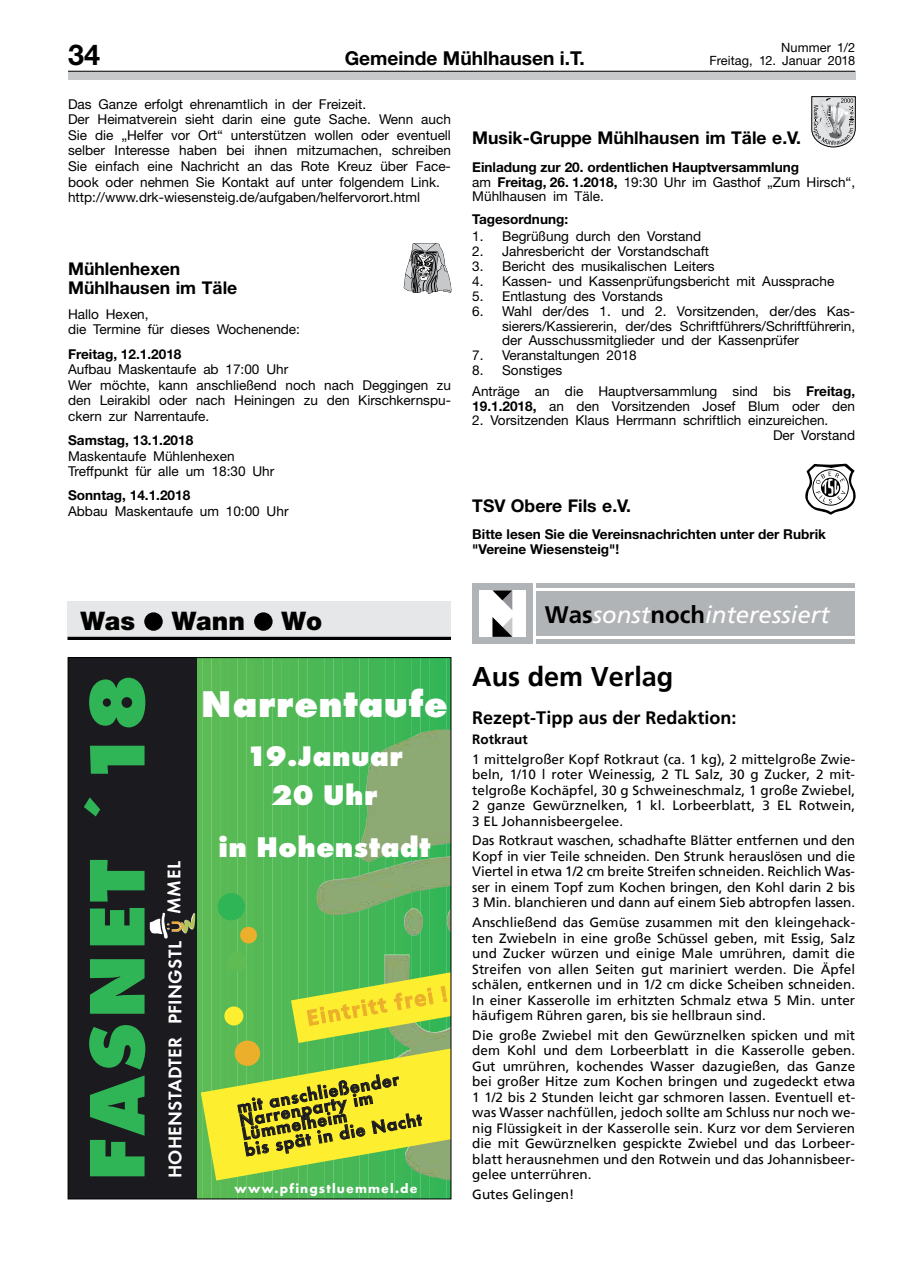
<style>
.page{position:relative;width:902px;height:1280px;background:#fff}
.page>*{position:absolute;margin:0;border:0;box-sizing:border-box;transform-origin:0 0}
.t1{font:800 81.75px "Futura T";letter-spacing:.035em;color:#2fb456}
.t2{font:800 38.7px "Futura T";letter-spacing:.02em;color:#fff}
.t3{font:800 29.55px/39.2px "Futura T";letter-spacing:.015em;color:#fff;text-align:center}
.t4{font:700 28.8px "Helvetica Neue";color:#000}
.t5{font:700 27px "Frutiger";color:#000}
.t6{font:900 25.65px "Helvetica Neue";color:#000}
.t7{font:italic 24px "Frutiger";color:#fff}
.t8{font:700 24px "Frutiger";color:#000}
.t9{font:500 22.2px "Frutus T";color:#ecaf2b}
.t10{font:700 19.2px "Helvetica Neue";color:#000}
.t11{font:600 19.05px "Futura T";letter-spacing:.01em;color:#fff}
.t12{font:600 18.15px/13.6px "Futura T";color:#1b1a1f}
.t13{font:700 18px "Frutiger";color:#000}
.t14{font:700 17.55px/19px "Helvetica Neue";color:#000}
.t15{font:13.65px/15.6px "Helvetica Neue";color:#000}
.t16{font:700 13.65px/14.5px "Helvetica Neue";color:#000}
.t17{font:700 13.65px "Futura T";letter-spacing:.085em;color:#fff}
.t18{font:13.5px/15.5px "Frutiger";color:#000;text-align:justify}
.t19{font:700 13.5px "Frutiger";color:#000}
.t20{font:12.75px/13.2px "Helvetica Neue";letter-spacing:.005em;color:#000;text-align:right}
.s1{font-weight:400}
.s2{font-weight:700}
.s3{font-weight:700;font-style:normal;color:#000}
.s4{font-weight:400;font-style:italic;color:#fff}
</style>
<div class="page">
<div style="left:68px;top:71px;width:787px;height:8px;background:#c7c8ca"></div>
<hr style="left:68px;top:71px;width:787px;height:1px;background:#000">
<svg style="left:403px;top:243px;width:48px;height:51px"></svg>
<svg style="left:811px;top:96px;width:44px;height:51px;background:#b9babb"></svg>
<svg style="left:805px;top:464px;width:50px;height:51px"></svg>
<div style="left:536px;top:591px;width:319px;height:45px;background:#b1b4b6"></div>
<div style="left:536px;top:639px;width:319px;height:5px;background:#b1b4b6"></div>
<div style="left:536px;top:583px;width:319px;height:5px;background:#b1b4b6"></div>
<div style="left:472px;top:583px;width:60px;height:61px;background:#b1b4b6"></div>
<div style="left:479px;top:590px;width:46px;height:47px;background:#fff"></div>
<svg style="left:492px;top:617px;width:20px;height:20px"></svg>
<svg style="left:492px;top:590px;width:20px;height:20px"></svg>
<div style="left:67px;top:601px;width:384px;height:39px;background:#e6e7e8"></div>
<hr style="left:68px;top:637px;width:383px;height:3px;background:#000">
<div style="left:144px;top:612px;width:19px;height:19px;background:#000;border-radius:50%"></div>
<div style="left:254px;top:612px;width:18px;height:19px;background:#000;border-radius:50%"></div>
<div style="left:195px;top:658px;width:198px;height:541px;background:linear-gradient(to bottom,#5dbb55,#5dbb55)"></div>
<svg style="left:204px;top:659px;width:9px;height:538px;background:#5ebc58"></svg>
<svg style="left:213px;top:659px;width:8px;height:538px;background:#5bbb56"></svg>
<svg style="left:221px;top:658px;width:198px;height:541px;background:#57b956"></svg>
<div style="left:282px;top:658px;width:169px;height:541px;background:#50b855"></div>
<svg style="left:307px;top:659px;width:1px;height:538px"></svg>
<svg style="left:308px;top:658px;width:143px;height:541px"></svg>
<svg style="left:359px;top:659px;width:90px;height:538px;fill:#3db656"></svg>
<div style="left:68px;top:658px;width:129px;height:541px;background:#1b1a1f"></div>
<img style="left:161px;top:913px;width:32px;height:26px">
<img style="left:316px;top:729px;width:133px;height:243px">
<svg style="left:201px;top:972px;width:248px;height:208px;background:#a9ca41"></svg>
<div style="left:240px;top:927px;width:17px;height:16px;background:#ecaf2b;border-radius:50%"></div>
<div style="left:235px;top:1040px;width:25px;height:26px;background:#ecaf2b;border-radius:50%"></div>
<div style="left:227px;top:952px;width:20px;height:20px;background:#5fbc55;border-radius:50%"></div>
<div style="left:224px;top:1006px;width:19px;height:19px;background:#fdef2f;border-radius:50%"></div>
<div style="left:217px;top:893px;width:28px;height:27px;background:#2fb456;border-radius:50%"></div>
<h3 class="t4" style="left:68px;top:37px;width:33px">34</h3>
<h3 class="t10" style="left:344px;top:46px;width:242px">Gemeinde Mühlhausen i.T.</h3>
<p class="t20" style="left:709px;top:40px;width:147px">Nummer 1/2<br>Freitag, 12. Januar 2018</p>
<p class="t15" style="left:68px;top:96px;width:384px">Das Ganze erfolgt ehrenamtlich in der Freizeit.<br>Der Heimatverein sieht darin eine gute Sache. Wenn auch Sie die „Helfer vor Ort“ unterstützen wollen oder eventuell selber Interesse haben bei ihnen mitzumachen, schreiben Sie einfach eine Nachricht an das Rote Kreuz über Face&shy;book oder nehmen Sie Kontakt auf unter folgendem Link. http://www.drk-wiesensteig.de/aufgaben/helfervorort.html</p>
<p class="t14" style="left:472px;top:128px;width:330px">Musik-Gruppe Mühlhausen im Täle e.V.</p>
<p class="t16" style="left:472px;top:160px;width:384px">Einladung zur 20. ordentlichen Hauptversammlung<br><span class="s1">am</span> Freitag, 26. 1.2018, <span class="s1">19:30 Uhr im Gasthof „Zum Hirsch“,<br>Mühlhausen im Täle.</span></p>
<p class="t16" style="left:472px;top:212px;width:97px">Tagesordnung:</p>
<p class="t15" style="left:472px;top:228px;width:230px">1. Begrüßung durch den Vorstand</p>
<p class="t15" style="left:472px;top:243px;width:238px">2. Jahresbericht der Vorstandschaft</p>
<p class="t15" style="left:472px;top:258px;width:244px">3. Bericht des musikalischen Leiters</p>
<p class="t15" style="left:472px;top:273px;width:363px">4. Kassen- und Kassenprüfungsbericht mit Aussprache</p>
<p class="t15" style="left:472px;top:288px;width:192px">5. Entlastung des Vorstands</p>
<p class="t15" style="left:502px;top:304px;width:354px;line-height:14.4px;text-align:justify;text-indent:-30px">6. Wahl der/des 1. und 2. Vorsitzenden, der/des Kas&shy;sierers/Kassiererin, der/des Schriftführers/Schriftführerin, der Ausschussmitglieder und der Kassenprüfer</p>
<p class="t15" style="left:472px;top:347px;width:166px">7. Veranstaltungen 2018</p>
<p class="t15" style="left:472px;top:360px;width:384px;line-height:20.9px">8. Sonstiges<br>Anträge an die Hauptversammlung sind bis <span class="s2">Freitag,</span></p>
<p class="t15" style="left:472px;top:398px;width:384px"><span class="s2">19.1.2018,</span> an den Vorsitzenden Josef Blum oder den</p>
<p class="t15" style="left:773px;top:413px;width:84px;line-height:14.5px;text-indent:-301px">2. Vorsitzenden Klaus Herrmann schriftlich einzureichen.<br>Der Vorstand</p>
<p class="t14" style="left:68px;top:259px;width:171px">Mühlenhexen<br>Mühlhausen im Täle</p>
<p class="t15" style="left:68px;top:306px;width:233px">Hallo Hexen,<br>die Termine für dieses Wochenende:</p>
<p class="t16" style="left:68px;top:346px;width:115px">Freitag, 12.1.2018</p>
<p class="t15" style="left:68px;top:361px;width:384px">Aufbau Maskentaufe ab 17:00 Uhr<br>Wer möchte, kann anschließend noch nach Deggingen zu den Leirakibl oder nach Heiningen zu den Kirschkernspu&shy;ckern zur Narrentaufe.</p>
<p class="t16" style="left:68px;top:433px;width:127px">Samstag, 13.1.2018</p>
<p class="t15" style="left:68px;top:448px;width:208px">Maskentaufe Mühlenhexen<br>Treffpunkt für alle um 18:30 Uhr</p>
<p class="t16" style="left:68px;top:488px;width:124px">Sonntag, 14.1.2018</p>
<p class="t15" style="left:68px;top:503px;width:222px">Abbau Maskentaufe um 10:00 Uhr</p>
<p class="t14" style="left:472px;top:495px;width:160px">TSV Obere Fils e.V.</p>
<p class="t16" style="left:472px;top:527px;width:355px">Bitte lesen Sie die Vereinsnachrichten unter der Rubrik "Vereine Wiesensteig"!</p>
<h3 class="t6" style="left:80px;top:606px;width:56px">Was</h3>
<h3 class="t6" style="left:172px;top:606px;width:75px">Wann</h3>
<h3 class="t6" style="left:281px;top:606px;width:42px">Wo</h3>
<h1 class="t1" style="left:68px;top:1182px;width:510px;rotate:-90deg">FASNET ´18</h1>
<h3 class="t11" style="left:163px;top:914px;width:54px;rotate:-90deg">MMEL</h3>
<h3 class="t11" style="left:164px;top:1178px;width:238px;rotate:-90deg">HOHENSTADTER PFINGSTL</h3>
<h2 class="t2" style="left:201px;top:681px;width:249px">Narrentaufe</h2>
<h3 class="t3" style="left:246px;top:737px;width:158px">19.Januar<br>20 Uhr</h3>
<h3 class="t3" style="left:218px;top:827px;width:213px">in Hohenstadt</h3>
<h3 class="t9" style="left:304px;top:1005px;width:144px;rotate:-10deg">Eintritt frei !</h3>
<h3 class="t12" style="left:236px;top:1100px;width:165px;rotate:-10deg">mit anschließender<br>Narrenparty im<br>Lümmelheim</h3>
<h3 class="t12" style="left:243px;top:1143px;width:181px;rotate:-10deg">bis spät in die Nacht</h3>
<p class="t17" style="left:234px;top:1180px;width:185px">www.pfingstluemmel.de</p>
<h3 class="t7" style="left:545px;top:600px;width:286px"><span class="s3">Was</span>sonst<span class="s3">noch</span>interessiert</h3>
<h3 class="t5" style="left:472px;top:661px;width:203px">Aus dem Verlag</h3>
<h3 class="t13" style="left:472px;top:707px;width:266px">Rezept-Tipp aus der Redaktion:</h3>
<p class="t19" style="left:472px;top:731px;width:57px">Rotkraut</p>
<p class="t18" style="left:472px;top:751px;width:384px">1 mittelgroßer Kopf Rotkraut (ca. 1 kg), 2 mittelgroße Zwie&shy;beln, 1/10 l roter Weinessig, 2 TL Salz, 30 g Zucker, 2 mit&shy;telgroße Kochäpfel, 30 g Schweineschmalz, 1 große Zwiebel, 2 ganze Gewürznelken, 1 kl. Lorbeerblatt, 3 EL Rotwein, 3 EL Johannisbeergelee.</p>
<p class="t18" style="left:472px;top:833px;width:384px">Das Rotkraut waschen, schadhafte Blätter entfernen und den Kopf in vier Teile schneiden. Den Strunk herauslösen und die Viertel in etwa 1/2 cm breite Streifen schneiden. Reichlich Was&shy;ser in einem Topf zum Kochen bringen, den Kohl darin 2 bis 3 Min. blanchieren und dann auf einem Sieb abtropfen lassen.</p>
<p class="t18" style="left:472px;top:914px;width:384px">Anschließend das Gemüse zusammen mit den kleingehack&shy;ten Zwiebeln in eine große Schüssel geben, mit Essig, Salz und Zucker würzen und einige Male umrühren, damit die Streifen von allen Seiten gut mariniert werden. Die Äpfel schälen, entkernen und in 1/2 cm dicke Scheiben schneiden.<br>In einer Kasserolle im erhitzten Schmalz etwa 5 Min. unter häufigem Rühren garen, bis sie hellbraun sind.</p>
<p class="t18" style="left:472px;top:1027px;width:384px">Die große Zwiebel mit den Gewürznelken spicken und mit dem Kohl und dem Lorbeerblatt in die Kasserolle geben.<br>Gut umrühren, kochendes Wasser dazugießen, das Ganze bei großer Hitze zum Kochen bringen und zugedeckt etwa 1 1/2 bis 2 Stunden leicht gar schmoren lassen. Eventuell et&shy;was Wasser nachfüllen, jedoch sollte am Schluss nur noch we&shy;nig Flüssigkeit in der Kasserolle sein. Kurz vor dem Servieren die mit Gewürznelken gespickte Zwiebel und das Lorbeer&shy;blatt herausnehmen und den Rotwein und das Johannisbeer&shy;gelee unterrühren.</p>
<p class="t18" style="left:472px;top:1186px;width:104px">Gutes Gelingen!</p>
<h3 class="t8" style="left:545px;top:696px;width:162px">Was<span class="s4">sonst</span>noch</h3>
</div>
